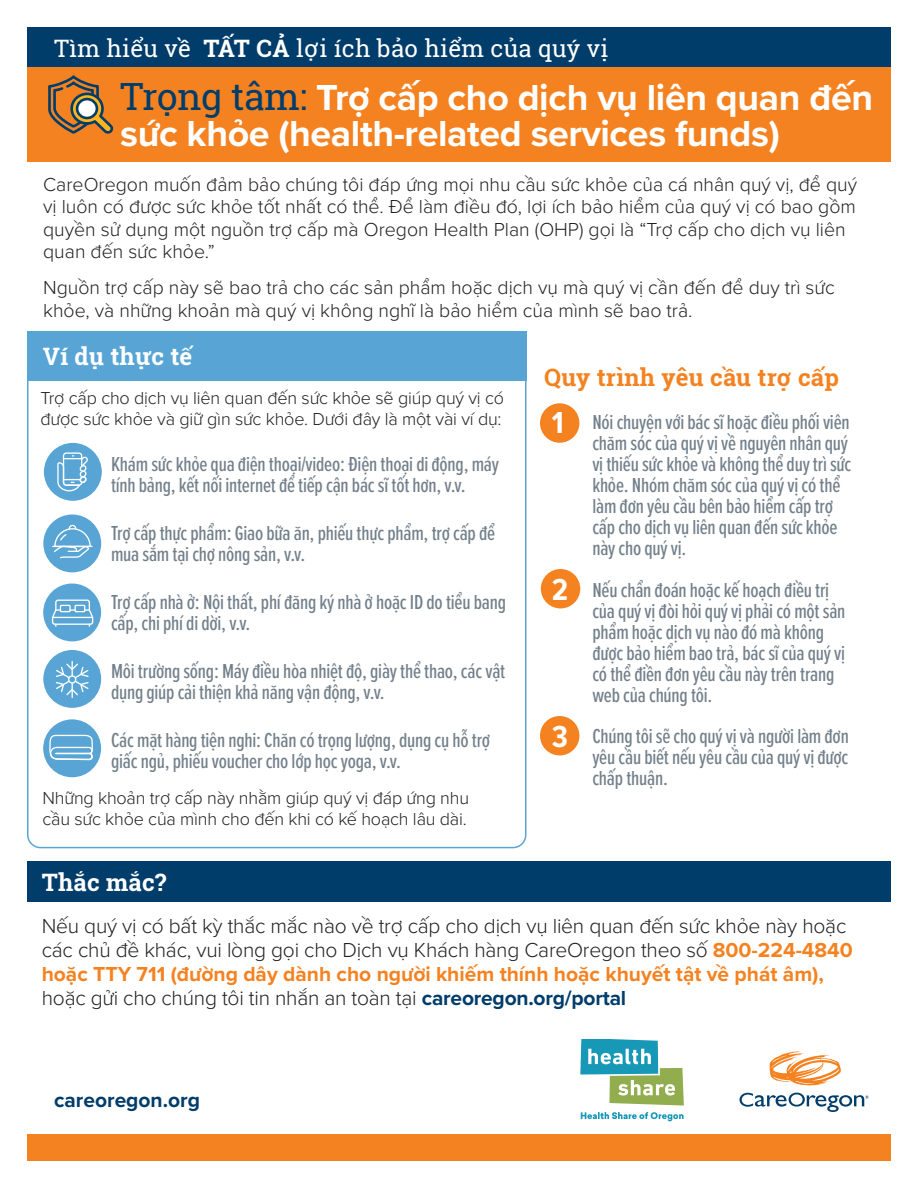
<style>
.page{position:relative;width:918px;height:1188px;background:#fff}
.page>*{position:absolute;margin:0;border:0;box-sizing:border-box;transform-origin:0 0}
.t1{font:700 37.5px/36px "Proxima Nova";letter-spacing:-.01em;color:#fff}
.t2{font:24px "Roboto Slab";letter-spacing:.01em;color:#fff}
.t3{font:700 24px "Roboto Slab";letter-spacing:.01em;color:#f58220}
.t4{font:700 24px "Roboto Slab";letter-spacing:.01em;color:#fff}
.icon2_text{font:500 21px/21px "Proxima Nova Ex Cn";letter-spacing:-.01em;color:#727f8a}
.icon_text{font:500 21px/21px "Proxima Nova Ex Cn";letter-spacing:-.01em;color:#727f8a}
.t5{font:300 21px/24px "Proxima Nova";letter-spacing:-.01em;color:#231f20}
.t6{font:700 21px "Proxima Nova";color:#003d6a}
.t7{font:300 19.5px/22.5px "Proxima Nova";color:#231f20}
.t8{font:300 18px/21px "Proxima Nova";letter-spacing:-.01em;color:#231f20}
.s1{font-weight:700}
.s2{font-family:"Roboto Slab";font-weight:400;color:#003d6a}
.s3{font-family:"Proxima Nova Cond";font-weight:700;font-size:31.5px;color:#fff}
.s4{font-weight:700;color:#f58220}
.s5{font-weight:700;color:#003d6a}
</style>
<div class="page">
<div style="left:27px;top:27px;width:864px;height:41px;background:#003d6a"></div>
<div style="left:27px;top:68px;width:864px;height:94px;background:#f58220"></div>
<div style="left:27px;top:1134px;width:864px;height:27px;background:#f58220"></div>
<svg style="left:48px;top:75px;width:66px;height:59px"></svg>
<div style="left:77px;top:99px;width:20px;height:19px;background:#fff;border-radius:50%"></div>
<div style="left:76px;top:98px;width:22px;height:21px;border:3px solid #003d6a;border-radius:50%"></div>
<div style="left:27px;top:332px;width:499px;height:49px;background:#58a5d5"></div>
<div style="left:27px;top:861px;width:864px;height:41px;background:#003d6a"></div>
<div style="left:540px;top:716px;width:39px;height:39px;background:#f58220;border-radius:50%"></div>
<div style="left:541px;top:569px;width:39px;height:39px;background:#f58220;border-radius:50%"></div>
<div style="left:540px;top:403px;width:39px;height:40px;background:#f58220;border-radius:50%"></div>
<div style="left:44px;top:443px;width:58px;height:58px;background:#58a5d5;border-radius:50%"></div>
<div style="left:63px;top:452px;width:19px;height:34px;border:1px solid #fff;border-radius:3px"></div>
<svg style="left:57px;top:455px;width:31px;height:37px"></svg>
<div style="left:43px;top:650px;width:58px;height:58px;background:#58a5d5;border-radius:50%"></div>
<svg style="left:55px;top:661px;width:34px;height:36px"></svg>
<div style="left:43px;top:719px;width:58px;height:58px;background:#58a5d5;border-radius:50%"></div>
<svg style="left:46px;top:734px;width:47px;height:27px"></svg>
<div style="left:43px;top:584px;width:58px;height:57px;background:#58a5d5;border-radius:50%"></div>
<svg style="left:51px;top:599px;width:43px;height:27px"></svg>
<div style="left:43px;top:514px;width:58px;height:58px;background:#58a5d5;border-radius:50%"></div>
<hr style="left:53px;top:546px;width:39px;height:1px;background:#fff">
<svg style="left:53px;top:524px;width:38px;height:35px"></svg>
<svg style="left:770px;top:1051px;width:71px;height:35px"></svg>
<svg style="left:739px;top:1093px;width:130px;height:19px"></svg>
<svg style="left:581px;top:1112px;width:103px;height:9px"></svg>
<svg style="left:580px;top:1040px;width:104px;height:66px"></svg>
<p class="t2" style="left:54px;top:31px;width:556px">Tìm hiểu về <span class="s1">TẤT CẢ</span> lợi ích bảo hiểm của quý vị</p>
<p class="t1" style="left:120px;top:79px;width:754px"><span class="s2">Trọng tâm:</span> Trợ cấp cho dịch vụ liên quan đến sức khỏe (health-related services funds)</p>
<p class="t7" style="left:43px;top:172px;width:815px">CareOregon muốn đảm bảo chúng tôi đáp ứng mọi nhu cầu sức khỏe của cá nhân quý vị, để quý vị luôn có được sức khỏe tốt nhất có thể. Để làm điều đó, lợi ích bảo hiểm của quý vị có bao gồm quyền sử dụng một nguồn trợ cấp mà Oregon Health Plan (OHP) gọi là “Trợ cấp cho dịch vụ liên quan đến sức khỏe.”</p>
<p class="t7" style="left:43px;top:276px;width:793px">Nguồn trợ cấp này sẽ bao trả cho các sản phẩm hoặc dịch vụ mà quý vị cần đến để duy trì sức khỏe, và những khoản mà quý vị không nghĩ là bảo hiểm của mình sẽ bao trả.</p>
<p class="t4" style="left:43px;top:339px;width:151px">Ví dụ thực tế</p>
<p class="t8" style="left:40px;top:386px;width:465px">Trợ cấp cho dịch vụ liên quan đến sức khỏe sẽ giúp quý vị có được sức khỏe và giữ gìn sức khỏe. Dưới đây là một vài ví dụ:</p>
<p class="icon_text" style="left:111px;top:453px;width:390px">Khám sức khỏe qua điện thoại/video: Điện thoại di động, máy tính bảng, kết nối internet để tiếp cận bác sĩ tốt hơn, v.v.</p>
<p class="icon_text" style="left:111px;top:522px;width:386px">Trợ cấp thực phẩm: Giao bữa ăn, phiếu thực phẩm, trợ cấp để mua sắm tại chợ nông sản, v.v.</p>
<p class="icon_text" style="left:111px;top:591px;width:396px">Trợ cấp nhà ở: Nội thất, phí đăng ký nhà ở hoặc ID do tiểu bang cấp, chi phí di dời, v.v.</p>
<p class="icon_text" style="left:111px;top:660px;width:396px">Môi trường sống: Máy điều hòa nhiệt độ, giày thể thao, các vật dụng giúp cải thiện khả năng vận động, v.v.</p>
<p class="icon_text" style="left:111px;top:729px;width:381px">Các mặt hàng tiện nghi: Chăn có trọng lượng, dụng cụ hỗ trợ giấc ngủ, phiếu voucher cho lớp học yoga, v.v.</p>
<p class="t8" style="left:43px;top:787px;width:428px">Những khoản trợ cấp này nhằm giúp quý vị đáp ứng nhu cầu sức khỏe của mình cho đến khi có kế hoạch lâu dài.</p>
<p class="t3" style="left:544px;top:361px;width:296px">Quy trình yêu cầu trợ cấp</p>
<p class="icon2_text" style="left:592px;top:411px;width:261px;text-indent:-40px"><span class="s3">1</span> Nói chuyện với bác sĩ hoặc điều phối viên chăm sóc của quý vị về nguyên nhân quý vị thiếu sức khỏe và không thể duy trì sức khỏe. Nhóm chăm sóc của quý vị có thể làm đơn yêu cầu bên bảo hiểm cấp trợ cấp cho dịch vụ liên quan đến sức khỏe này cho quý vị.</p>
<p class="icon2_text" style="left:592px;top:578px;width:255px;text-indent:-40px"><span class="s3">2</span> Nếu chẩn đoán hoặc kế hoạch điều trị của quý vị đòi hỏi quý vị phải có một sản phẩm hoặc dịch vụ nào đó mà không được bảo hiểm bao trả, bác sĩ của quý vị có thể điền đơn yêu cầu này trên trang web của chúng tôi.</p>
<p class="icon2_text" style="left:592px;top:725px;width:258px;text-align:justify;text-indent:-40px"><span class="s3">3</span> Chúng tôi sẽ cho quý vị và người làm đơn yêu cầu biết nếu yêu cầu của quý vị được chấp thuận.</p>
<p class="t4" style="left:42px;top:866px;width:126px">Thắc mắc?</p>
<p class="t5" style="left:42px;top:913px;width:813px">Nếu quý vị có bất kỳ thắc mắc nào về trợ cấp cho dịch vụ liên quan đến sức khỏe này hoặc các chủ đề khác, vui lòng gọi cho Dịch vụ Khách hàng CareOregon theo số <span class="s4">800-224-4840 hoặc TTY 711 (đường dây dành cho người khiếm thính hoặc khuyết tật về phát âm), </span>hoặc gửi cho chúng tôi tin nhắn an toàn tại <span class="s5">careoregon.org/portal</span></p>
<p class="t6" style="left:54px;top:1085px;width:147px">careoregon.org</p>
</div>
